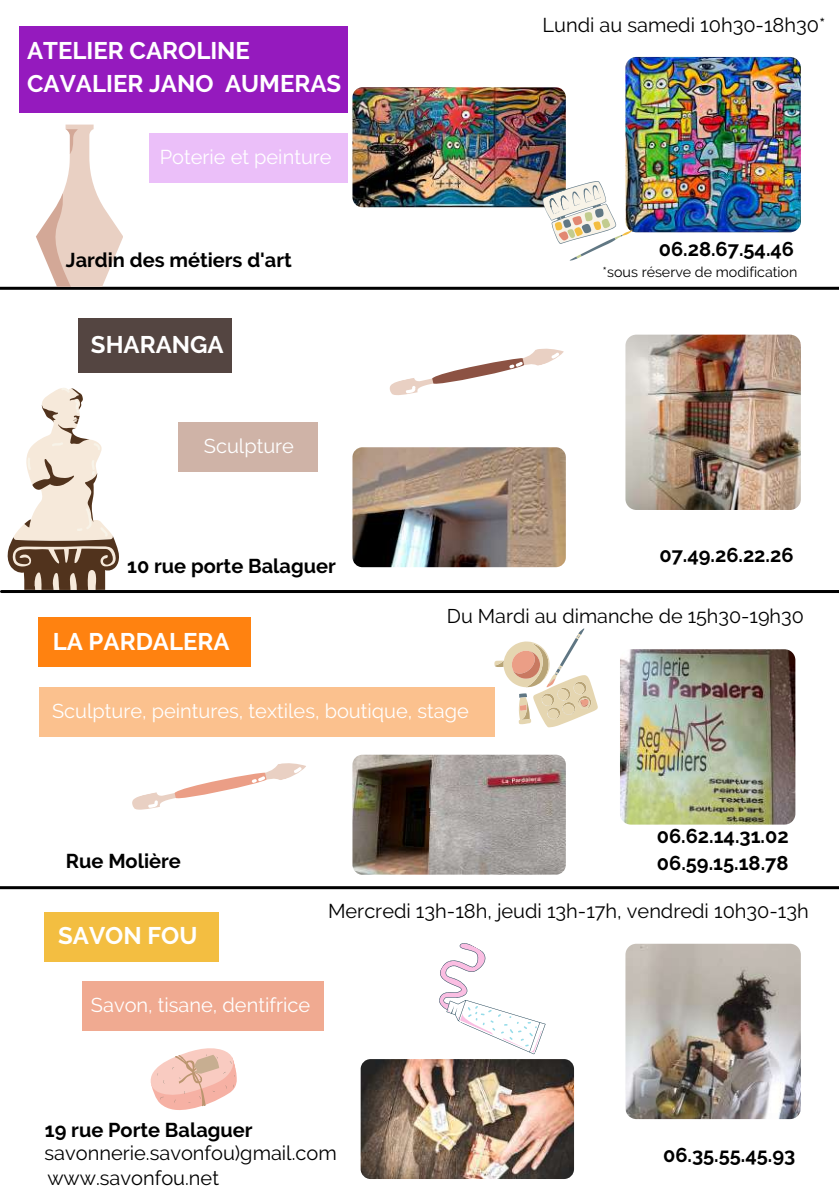
<style>
.page{position:relative;width:839px;height:1191px;background:#fff}
.page>*{position:absolute;margin:0;border:0;box-sizing:border-box;transform-origin:0 0}
.t1{font:700 24px/33px "Raleway";color:#fff}
.t2{font:700 20px/27px "Raleway";color:#000}
.t3{font:20px "Raleway";color:#000}
.t4{font:20px "Raleway";color:#fff}
.t5{font:19.8px "Raleway";color:#000}
.t6{font:14.2px "Raleway";color:#000}
</style>
<div class="page">
<hr style="left:2px;top:590px;width:836px;height:3px;background:#000">
<hr style="left:0;top:886px;width:838px;height:3px;background:#000">
<hr style="left:0;top:287px;width:838px;height:3px;background:#000">
<img style="left:352px;top:87px;width:214px;height:120px;border-radius:10px">
<svg style="left:36px;top:125px;width:87px;height:162px"></svg>
<img style="left:625px;top:57px;width:175px;height:175px;border-radius:11px">
<div style="left:19px;top:26px;width:329px;height:86px;background:#951abe"></div>
<div style="left:149px;top:133px;width:198px;height:50px;background:#ebbff9"></div>
<img style="left:542px;top:181px;width:90px;height:80px">
<div style="left:38px;top:618px;width:213px;height:49px;background:#ff8210"></div>
<div style="left:39px;top:687px;width:455px;height:50px;background:#fbc18e"></div>
<img style="left:352px;top:755px;width:214px;height:120px;border-radius:10px">
<img style="left:620px;top:649px;width:175px;height:176px;border-radius:11px">
<svg style="left:494px;top:628px;width:103px;height:99px"></svg>
<svg style="left:132px;top:763px;width:174px;height:47px"></svg>
<div style="left:44px;top:912px;width:174px;height:50px;background:#f3be41"></div>
<div style="left:83px;top:981px;width:241px;height:50px;background:#f0aa91"></div>
<img style="left:360px;top:1059px;width:214px;height:120px;border-radius:10px">
<img style="left:625px;top:944px;width:175px;height:175px;border-radius:11px">
<svg style="left:150px;top:1048px;width:87px;height:62px"></svg>
<svg style="left:422px;top:943px;width:144px;height:119px"></svg>
<div style="left:78px;top:318px;width:153px;height:54px;background:#544541"></div>
<div style="left:179px;top:422px;width:139px;height:50px;background:#cfb3a7"></div>
<img style="left:352px;top:447px;width:214px;height:120px;border-radius:10px">
<img style="left:625px;top:335px;width:175px;height:175px;border-radius:11px">
<svg style="left:389px;top:348px;width:175px;height:47px"></svg>
<svg style="left:8px;top:388px;width:111px;height:202px"></svg>
<p class="t1" style="left:27px;top:34px;width:315px">ATELIER CAROLINE<br>CAVALIER JANO AUMERAS</p>
<p class="t4" style="left:160px;top:145px;width:173px">Poterie et peinture</p>
<p class="t2" style="left:66px;top:247px;width:227px">Jardin des métiers d'art</p>
<p class="t1" style="left:91px;top:328px;width:134px">SHARANGA</p>
<p class="t4" style="left:204px;top:434px;width:92px">Sculpture</p>
<p class="t2" style="left:127px;top:553px;width:210px">10 rue porte Balaguer</p>
<p class="t1" style="left:53px;top:625px;width:178px">LA PARDALERA</p>
<p class="t3" style="left:542px;top:13px;width:284px">Lundi au samedi 10h30-18h30*</p>
<p class="t2" style="left:658px;top:235px;width:137px">06.28.67.54.46</p>
<p class="t6" style="left:602px;top:263px;width:196px">*sous réserve de modification</p>
<p class="t2" style="left:659px;top:541px;width:136px">07.49.26.22.26</p>
<p class="t5" style="left:447px;top:604px;width:358px">Du Mardi au dimanche de 15h30-19h30</p>
<p class="t4" style="left:52px;top:699px;width:418px">Sculpture, peintures, textiles, boutique, stage</p>
<p class="t2" style="left:66px;top:847px;width:116px">Rue Molière</p>
<p class="t2" style="left:656px;top:822px;width:133px">06.62.14.31.02<br>06.59.15.18.78</p>
<p class="t1" style="left:58px;top:919px;width:141px">SAVON FOU</p>
<p class="t3" style="left:328px;top:899px;width:482px">Mercredi 13h-18h, jeudi 13h-17h, vendredi 10h30-13h</p>
<p class="t4" style="left:91px;top:994px;width:221px">Savon, tisane, dentifrice</p>
<p class="t2" style="left:45px;top:1116px;width:209px">19 rue Porte Balaguer</p>
<p class="t3" style="left:44px;top:1141px;width:294px">savonnerie.savonfou)gmail.com</p>
<p class="t2" style="left:663px;top:1141px;width:134px">06.35.55.45.93</p>
<p class="t3" style="left:47px;top:1166px;width:173px">www.savonfou.net</p>
</div>
